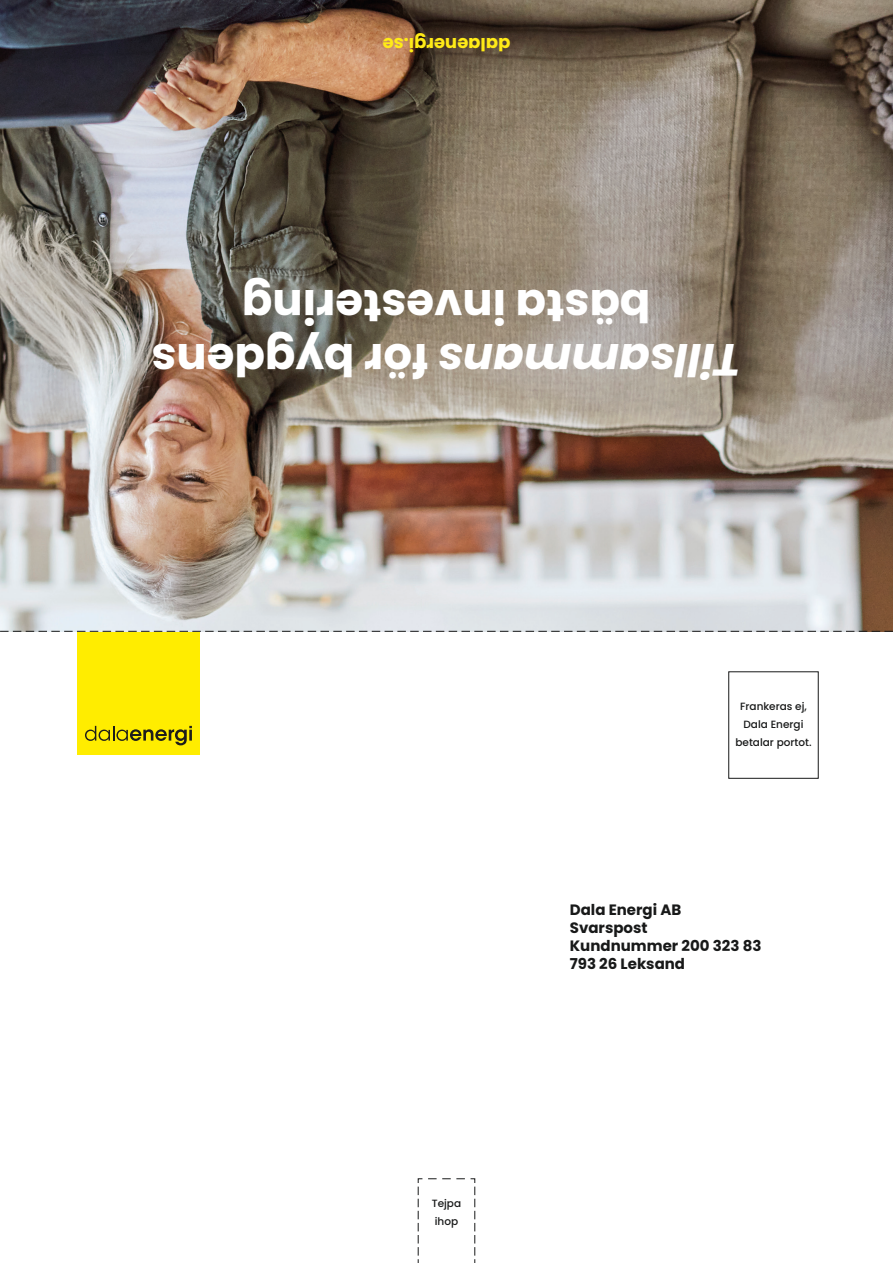
<style>
.page{position:relative;width:893px;height:1263px;background:#fff}
.page>*{position:absolute;margin:0;border:0;box-sizing:border-box;transform-origin:0 0}
.t1{font:italic 700 45px "Poppins";color:#fff}
.t2{font:700 45px "Poppins";color:#fff}
.t3{font:700 18px "Poppins";color:#ffeb17}
.t4{font:700 15px "Poppins";color:#181919}
.t5{font:500 10.5px "Poppins";color:#181919}
.s1{font-style:normal}
</style>
<div class="page">
<img style="left:0;top:0;width:893px;height:631px">
<svg style="left:0;top:631px;width:893px;height:1px"></svg>
<div style="left:77px;top:632px;width:123px;height:123px;background:#ffed00"></div>
<svg style="left:85px;top:726px;width:107px;height:19px"></svg>
<svg style="left:418px;top:1178px;width:58px;height:85px"></svg>
<p class="t3" style="left:510px;top:54px;width:129px;rotate:-180deg">dalaenergi.se</p>
<p class="t2" style="left:651px;top:332px;width:410px;rotate:-180deg">bästa investering</p>
<p class="t1" style="left:741px;top:386px;width:591px;rotate:-180deg">Tillsammans <span class="s1">för bygdens</span></p>
<p class="t5" style="left:740px;top:700px;width:68px">Frankeras ej,</p>
<p class="t5" style="left:743px;top:718px;width:61px">Dala Energi</p>
<p class="t5" style="left:735px;top:736px;width:78px">betalar portot.</p>
<p class="t5" style="left:432px;top:1197px;width:31px">Tejpa</p>
<p class="t5" style="left:435px;top:1215px;width:25px">ihop</p>
<p class="t4" style="left:570px;top:901px;width:113px">Dala Energi AB</p>
<p class="t4" style="left:570px;top:919px;width:79px">Svarspost</p>
<p class="t4" style="left:570px;top:937px;width:193px">Kundnummer 200 323 83</p>
<p class="t4" style="left:570px;top:955px;width:117px">793 26 Leksand</p>
</div>
